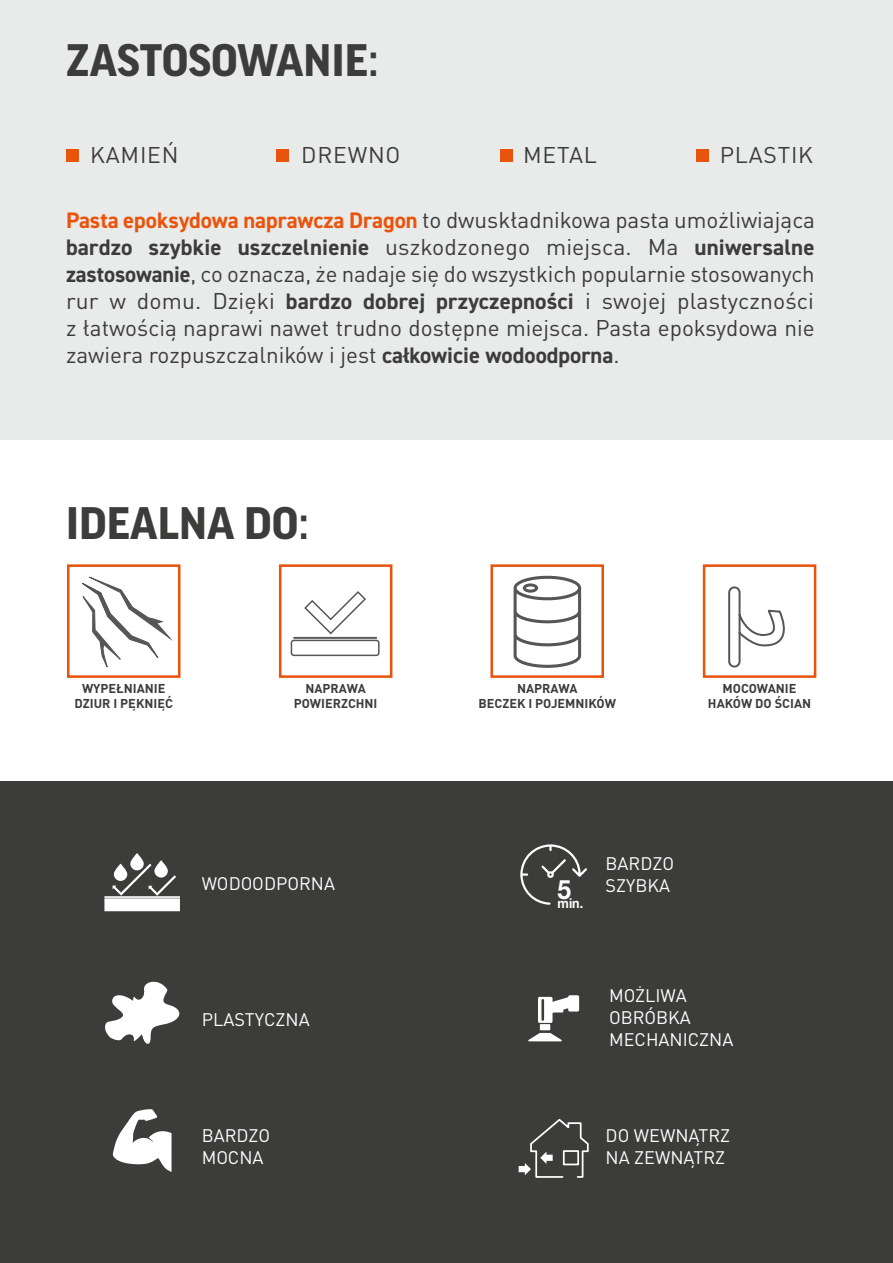
<style>
.page{position:relative;width:893px;height:1263px;background:#fff}
.page>*{position:absolute;margin:0;border:0;box-sizing:border-box;transform-origin:0 0}
.t1{font:700 48.6px "Good Headline Pro";color:#3c3c3b}
.t2{font:22.5px/27px "DIN Pro";color:#3c3c3b;text-align:justify}
.t3{font:700 22.5px "DIN2014";letter-spacing:.005em;color:#3c3c3b}
.t4{font:22.5px "DIN Pro";letter-spacing:.035em;color:#3c3c3b}
.t5{font:18px/21.6px "DIN Pro";color:#fff}
.t6{font:700 13.65px "Helvetica Neue LT Pro";color:#fff;scale:.92 1}
.t7{font:700 12.75px/15.3px "DIN Pro";color:#3c3c3b;text-align:center}
.s1{font-family:"DIN2014";font-weight:700;color:#e9540d}
.s2{font-family:"DIN Pro";font-weight:400}
.s3{font-family:"DIN2014";font-weight:700}
</style>
<div class="page">
<div style="left:0;top:0;width:893px;height:439px;background:#e9eaea"></div>
<div style="left:0;top:781px;width:893px;height:482px;background:#3c3c3b"></div>
<div style="left:66px;top:150px;width:12px;height:12px;background:#e9540d"></div>
<div style="left:276px;top:149px;width:13px;height:13px;background:#e9540d"></div>
<div style="left:500px;top:149px;width:12px;height:13px;background:#e9540d"></div>
<div style="left:697px;top:149px;width:12px;height:13px;background:#e9540d"></div>
<svg style="left:520px;top:844px;width:67px;height:61px"></svg>
<svg style="left:104px;top:864px;width:76px;height:47px"></svg>
<svg style="left:114px;top:864px;width:13px;height:17px"></svg>
<svg style="left:130px;top:853px;width:14px;height:17px"></svg>
<svg style="left:154px;top:860px;width:14px;height:17px"></svg>
<svg style="left:519px;top:1119px;width:70px;height:59px"></svg>
<div style="left:563px;top:1150px;width:16px;height:15px;border:2px solid #fff"></div>
<svg style="left:528px;top:995px;width:51px;height:46px"></svg>
<svg style="left:113px;top:1109px;width:59px;height:63px"></svg>
<svg style="left:105px;top:981px;width:75px;height:63px"></svg>
<div style="left:67px;top:564px;width:113px;height:114px;border:3px solid #e9540d"></div>
<svg style="left:67px;top:566px;width:109px;height:112px"></svg>
<div style="left:279px;top:564px;width:113px;height:114px;border:3px solid #e9540d"></div>
<svg style="left:293px;top:591px;width:84px;height:48px"></svg>
<div style="left:291px;top:640px;width:89px;height:16px;border:2px solid #575656;border-radius:3px"></div>
<div style="left:490px;top:564px;width:114px;height:114px;border:3px solid #e9540d"></div>
<svg style="left:514px;top:576px;width:67px;height:92px"></svg>
<div style="left:703px;top:564px;width:113px;height:114px;border:3px solid #e9540d"></div>
<svg style="left:728px;top:586px;width:57px;height:82px"></svg>
<h1 class="t1" style="left:66px;top:37px;width:315px">ZASTOSOWANIE:</h1>
<p class="t2" style="left:90px;top:139px;width:90px">KAMIEŃ</p>
<p class="t2" style="left:301px;top:139px;width:101px">DREWNO</p>
<p class="t2" style="left:523px;top:139px;width:75px">METAL</p>
<p class="t4" style="left:720px;top:137px;width:95px">PLASTIK</p>
<p class="t2" style="left:66px;top:204px;width:750px"><span class="s1">Pasta epoksydowa naprawcza Dragon</span> to dwuskładnikowa pasta umożliwiająca</p>
<p class="t3" style="left:66px;top:232px;width:750px">bardzo szybkie uszczelnienie <span class="s2">uszkodzonego miejsca. Ma</span> uniwersalne</p>
<p class="t2" style="left:66px;top:258px;width:750px"><span class="s3">zastosowanie</span>, co oznacza, że nadaje się do wszystkich popularnie stosowanych rur w domu. Dzięki <span class="s3">bardzo dobrej przyczepności</span> i swojej plastyczności z łatwością naprawi nawet trudno dostępne miejsca. Pasta epoksydowa nie zawiera rozpuszczalników i jest <span class="s3">całkowicie wodoodporna</span>.</p>
<h1 class="t1" style="left:66px;top:500px;width:245px">IDEALNA DO:</h1>
<p class="t7" style="left:75px;top:679px;width:100px">WYPEŁNIANIE<br>DZIUR I PĘKNIĘĆ</p>
<p class="t7" style="left:294px;top:679px;width:85px">NAPRAWA<br>POWIERZCHNI</p>
<p class="t7" style="left:478px;top:679px;width:139px">NAPRAWA<br>BECZEK I POJEMNIKÓW</p>
<p class="t7" style="left:708px;top:679px;width:105px">MOCOWANIE<br>HAKÓW DO ŚCIAN</p>
<p class="t5" style="left:202px;top:871px;width:135px">WODOODPORNA</p>
<p class="t5" style="left:202px;top:1007px;width:109px">PLASTYCZNA</p>
<p class="t6" style="left:558px;top:894px;width:29px"><sup>5</sup>min.</p>
<p class="t5" style="left:606px;top:851px;width:70px">BARDZO<br>SZYBKA</p>
<p class="t5" style="left:609px;top:983px;width:126px">MOŻLIWA<br>OBRÓBKA<br>MECHANICZNA</p>
<p class="t5" style="left:202px;top:1123px;width:70px">BARDZO<br>MOCNA</p>
<p class="t5" style="left:606px;top:1123px;width:126px">DO WEWNĄTRZ<br>NA ZEWNĄTRZ</p>
</div>
